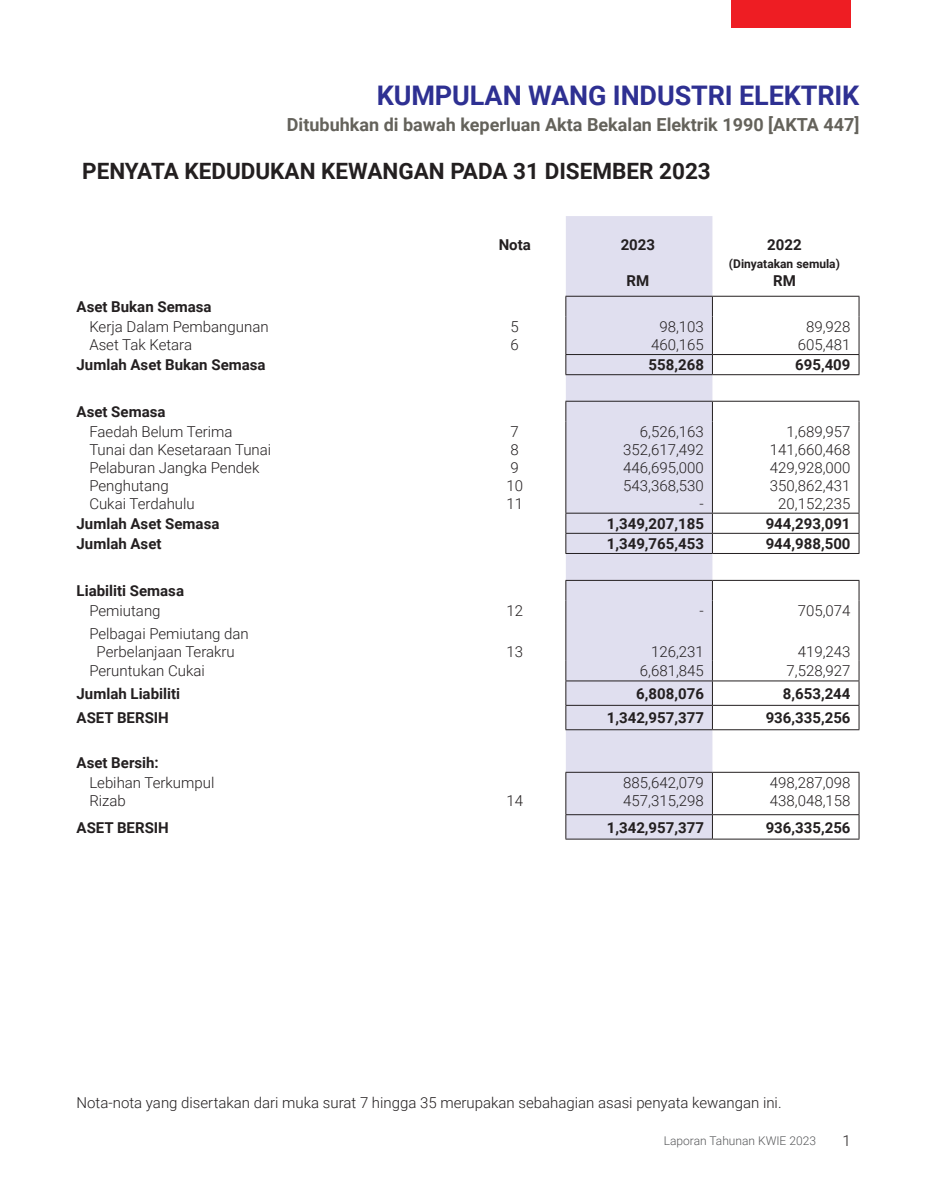
<style>
.page{position:relative;width:936px;height:1191px;background:#fff}
.page>*{position:absolute;margin:0;border:0;box-sizing:border-box;transform-origin:0 0}
.t1{font:700 27px "Roboto";letter-spacing:-.005em;color:#2e3092}
.t2{font:700 22.5px "Roboto";color:#231f20}
.t3{font:700 18px "Roboto";color:#64625b}
.t4{font:300 15px/18px "Roboto";color:#231f20;text-align:justify}
.t5{font:700 15px "Roboto";color:#231f20}
.t6{font:300 12px "Roboto";color:#57585a}
.t7{font:700 12px "Roboto";color:#231f20}
</style>
<div class="page">
<div style="left:566px;top:216px;width:146px;height:622px;background:#e0dfef"></div>
<hr style="left:565px;top:354px;width:147px;height:1px;background:#231f20">
<hr style="left:712px;top:354px;width:147px;height:1px;background:#231f20">
<hr style="left:565px;top:513px;width:147px;height:1px;background:#231f20">
<hr style="left:712px;top:513px;width:147px;height:1px;background:#231f20">
<hr style="left:565px;top:680px;width:147px;height:1px;background:#231f20">
<hr style="left:712px;top:680px;width:147px;height:1px;background:#231f20">
<hr style="left:565px;top:814px;width:147px;height:1px;background:#231f20">
<hr style="left:712px;top:814px;width:147px;height:1px;background:#231f20">
<hr style="left:565px;top:316px;width:1px;height:38px;background:#231f20">
<hr style="left:712px;top:316px;width:1px;height:38px;background:#231f20">
<svg style="left:565px;top:355px;width:1px;height:19px"></svg>
<svg style="left:712px;top:355px;width:1px;height:19px"></svg>
<hr style="left:565px;top:421px;width:1px;height:92px;background:#231f20">
<hr style="left:712px;top:421px;width:1px;height:92px;background:#231f20">
<svg style="left:565px;top:513px;width:1px;height:40px"></svg>
<svg style="left:712px;top:513px;width:1px;height:40px"></svg>
<hr style="left:565px;top:623px;width:1px;height:38px;background:#231f20">
<hr style="left:712px;top:623px;width:1px;height:38px;background:#231f20">
<svg style="left:565px;top:661px;width:1px;height:68px"></svg>
<svg style="left:712px;top:661px;width:1px;height:68px"></svg>
<hr style="left:565px;top:772px;width:1px;height:42px;background:#231f20">
<hr style="left:712px;top:772px;width:1px;height:42px;background:#231f20">
<svg style="left:565px;top:815px;width:1px;height:23px"></svg>
<svg style="left:712px;top:815px;width:1px;height:23px"></svg>
<hr style="left:858px;top:316px;width:1px;height:38px;background:#231f20">
<svg style="left:858px;top:355px;width:1px;height:19px"></svg>
<hr style="left:858px;top:421px;width:1px;height:92px;background:#231f20">
<svg style="left:858px;top:513px;width:1px;height:40px"></svg>
<hr style="left:858px;top:623px;width:1px;height:38px;background:#231f20">
<svg style="left:858px;top:661px;width:1px;height:68px"></svg>
<hr style="left:858px;top:772px;width:1px;height:42px;background:#231f20">
<svg style="left:858px;top:815px;width:1px;height:23px"></svg>
<hr style="left:565px;top:374px;width:147px;height:1px;background:#231f20">
<hr style="left:712px;top:374px;width:147px;height:1px;background:#231f20">
<hr style="left:565px;top:533px;width:147px;height:1px;background:#231f20">
<hr style="left:712px;top:533px;width:147px;height:1px;background:#231f20">
<hr style="left:565px;top:553px;width:147px;height:1px;background:#231f20">
<hr style="left:712px;top:553px;width:147px;height:1px;background:#231f20">
<hr style="left:565px;top:705px;width:147px;height:1px;background:#231f20">
<hr style="left:712px;top:705px;width:147px;height:1px;background:#231f20">
<hr style="left:565px;top:729px;width:147px;height:1px;background:#231f20">
<hr style="left:712px;top:729px;width:147px;height:1px;background:#231f20">
<hr style="left:565px;top:838px;width:147px;height:1px;background:#231f20">
<hr style="left:712px;top:838px;width:147px;height:1px;background:#231f20">
<svg style="left:858px;top:297px;width:1px;height:19px"></svg>
<svg style="left:858px;top:402px;width:1px;height:19px"></svg>
<svg style="left:858px;top:581px;width:1px;height:42px"></svg>
<hr style="left:565px;top:296px;width:147px;height:1px;background:#231f20">
<svg style="left:565px;top:297px;width:1px;height:19px"></svg>
<hr style="left:712px;top:296px;width:147px;height:1px;background:#231f20">
<svg style="left:712px;top:297px;width:1px;height:19px"></svg>
<hr style="left:565px;top:401px;width:147px;height:1px;background:#231f20">
<svg style="left:565px;top:401px;width:1px;height:20px"></svg>
<hr style="left:712px;top:401px;width:147px;height:1px;background:#231f20">
<svg style="left:712px;top:401px;width:1px;height:20px"></svg>
<hr style="left:565px;top:580px;width:147px;height:1px;background:#231f20">
<svg style="left:565px;top:581px;width:1px;height:42px"></svg>
<hr style="left:712px;top:580px;width:147px;height:1px;background:#231f20">
<svg style="left:712px;top:581px;width:1px;height:42px"></svg>
<hr style="left:565px;top:772px;width:147px;height:1px;background:#231f20">
<hr style="left:712px;top:772px;width:147px;height:1px;background:#231f20">
<div style="left:730px;top:0;width:120px;height:27px;background:#ee1d23"></div>
<p class="t1" style="left:377px;top:77px;width:484px">KUMPULAN WANG INDUSTRI ELEKTRIK</p>
<p class="t3" style="left:287px;top:112px;width:574px">Ditubuhkan di bawah keperluan Akta Bekalan Elektrik 1990 [AKTA 447]</p>
<p class="t2" style="left:82px;top:155px;width:630px">PENYATA KEDUDUKAN KEWANGAN PADA 31 DISEMBER 2023</p>
<p class="t5" style="left:77px;top:296px;width:137px">Aset Bukan Semasa</p>
<p class="t4" style="left:89px;top:317px;width:181px">Kerja Dalam Pembangunan</p>
<p class="t4" style="left:89px;top:335px;width:104px">Aset Tak Ketara</p>
<p class="t5" style="left:498px;top:234px;width:34px">Nota</p>
<p class="t5" style="left:620px;top:234px;width:36px">2023</p>
<p class="t5" style="left:626px;top:270px;width:24px">RM</p>
<p class="t5" style="left:767px;top:234px;width:36px">2022</p>
<p class="t7" style="left:729px;top:255px;width:112px">(Dinyatakan semula)</p>
<p class="t5" style="left:773px;top:270px;width:24px">RM</p>
<p class="t4" style="left:510px;top:317px;width:10px">5</p>
<p class="t4" style="left:510px;top:335px;width:10px">6</p>
<p class="t4" style="left:659px;top:317px;width:46px">98,103</p>
<p class="t4" style="left:651px;top:335px;width:54px">460,165</p>
<p class="t4" style="left:806px;top:317px;width:46px">89,928</p>
<p class="t4" style="left:797px;top:335px;width:54px">605,481</p>
<p class="t5" style="left:77px;top:354px;width:190px">Jumlah Aset Bukan Semasa</p>
<p class="t5" style="left:648px;top:354px;width:57px">558,268</p>
<p class="t5" style="left:795px;top:354px;width:57px">695,409</p>
<p class="t5" style="left:77px;top:401px;width:90px">Aset Semasa</p>
<p class="t4" style="left:89px;top:422px;width:145px">Faedah Belum Terima</p>
<p class="t4" style="left:89px;top:440px;width:183px">Tunai dan Kesetaraan Tunai</p>
<p class="t4" style="left:89px;top:458px;width:171px">Pelaburan Jangka Pendek</p>
<p class="t4" style="left:89px;top:476px;width:81px">Penghutang</p>
<p class="t4" style="left:89px;top:494px;width:107px">Cukai Terdahulu</p>
<p class="t4" style="left:640px;top:422px;width:65px">6,526,163</p>
<p class="t4" style="left:623px;top:440px;width:82px">352,617,492</p>
<p class="t4" style="left:623px;top:458px;width:82px">446,695,000</p>
<p class="t4" style="left:623px;top:476px;width:82px">543,368,530</p>
<p class="t4" style="left:699px;top:494px;width:6px">-</p>
<p class="t4" style="left:769px;top:422px;width:82px;text-indent:17px">1,689,957<br>141,660,468<br>429,928,000</p>
<p class="t4" style="left:769px;top:476px;width:82px">350,862,431</p>
<p class="t4" style="left:778px;top:494px;width:74px">20,152,235</p>
<p class="t4" style="left:510px;top:422px;width:10px">7<br>8<br>9</p>
<p class="t4" style="left:506px;top:476px;width:18px">10</p>
<p class="t4" style="left:506px;top:494px;width:18px">11</p>
<p class="t5" style="left:77px;top:513px;width:144px">Jumlah Aset Semasa</p>
<p class="t5" style="left:606px;top:513px;width:99px">1,349,207,185</p>
<p class="t5" style="left:765px;top:513px;width:86px">944,293,091</p>
<p class="t5" style="left:77px;top:533px;width:86px">Jumlah Aset</p>
<p class="t5" style="left:606px;top:533px;width:99px">1,349,765,453</p>
<p class="t5" style="left:765px;top:533px;width:86px">944,988,500</p>
<p class="t5" style="left:77px;top:580px;width:109px">Liabiliti Semasa</p>
<p class="t4" style="left:89px;top:601px;width:73px">Pemiutang</p>
<p class="t4" style="left:506px;top:601px;width:18px">12</p>
<p class="t4" style="left:699px;top:601px;width:6px">-</p>
<p class="t4" style="left:797px;top:601px;width:54px">705,074</p>
<p class="t4" style="left:89px;top:623px;width:161px">Pelbagai Pemiutang dan</p>
<p class="t4" style="left:97px;top:641px;width:140px">Perbelanjaan Terakru</p>
<p class="t4" style="left:506px;top:641px;width:18px">13</p>
<p class="t4" style="left:651px;top:641px;width:54px">126,231</p>
<p class="t4" style="left:797px;top:641px;width:54px">419,243</p>
<p class="t4" style="left:89px;top:661px;width:117px">Peruntukan Cukai</p>
<p class="t4" style="left:640px;top:661px;width:65px">6,681,845</p>
<p class="t4" style="left:786px;top:661px;width:65px">7,528,927</p>
<p class="t5" style="left:77px;top:683px;width:105px">Jumlah Liabiliti</p>
<p class="t5" style="left:636px;top:683px;width:69px">6,808,076</p>
<p class="t5" style="left:782px;top:683px;width:69px">8,653,244</p>
<p class="t5" style="left:77px;top:707px;width:94px">ASET BERSIH</p>
<p class="t5" style="left:606px;top:707px;width:99px">1,342,957,377</p>
<p class="t5" style="left:765px;top:707px;width:86px">936,335,256</p>
<p class="t5" style="left:77px;top:752px;width:84px">Aset Bersih:</p>
<p class="t4" style="left:89px;top:773px;width:126px">Lebihan Terkumpul</p>
<p class="t4" style="left:89px;top:791px;width:38px">Rizab</p>
<p class="t4" style="left:506px;top:791px;width:18px">14</p>
<p class="t4" style="left:623px;top:773px;width:82px">885,642,079</p>
<p class="t4" style="left:623px;top:791px;width:82px">457,315,298</p>
<p class="t4" style="left:769px;top:773px;width:82px">498,287,098</p>
<p class="t4" style="left:769px;top:791px;width:82px">438,048,158</p>
<p class="t5" style="left:77px;top:816px;width:94px">ASET BERSIH</p>
<p class="t5" style="left:606px;top:816px;width:99px">1,342,957,377</p>
<p class="t5" style="left:765px;top:816px;width:86px">936,335,256</p>
<p class="t4" style="left:77px;top:1092px;width:706px">Nota-nota yang disertakan dari muka surat 7 hingga 35 merupakan sebahagian asasi penyata kewangan ini.</p>
<p class="t6" style="left:663px;top:1132px;width:154px">Laporan Tahunan KWIE 2023</p>
<p class="t4" style="left:842px;top:1130px;width:10px">1</p>
</div>
